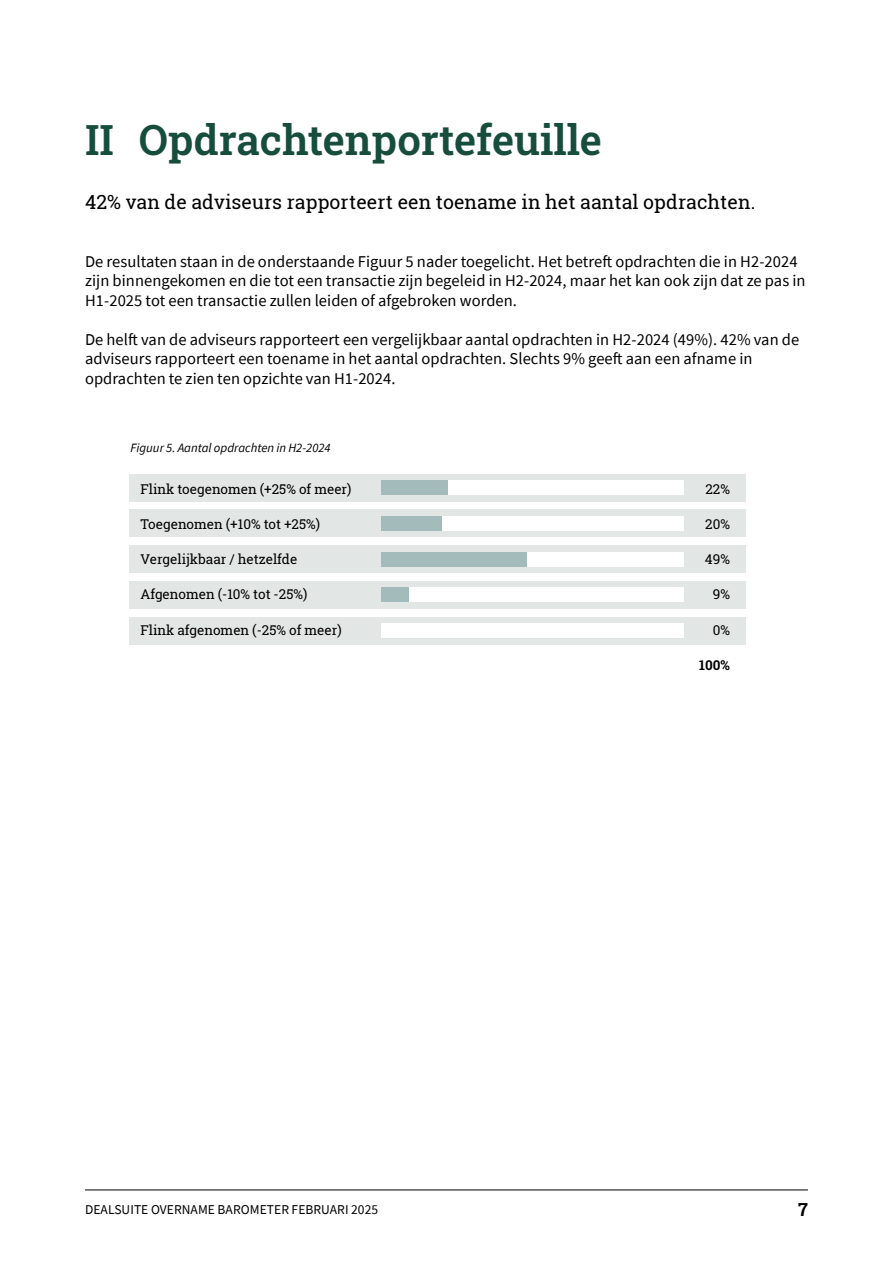
<style>
.page{position:relative;width:893px;height:1263px;background:#fff}
.page>*{position:absolute;margin:0;border:0;box-sizing:border-box;transform-origin:0 0}
.Kop_Helvetica{font:600 42px "Roboto Slab";color:#174d3d}
.Brood{font:19.5px "Roboto Slab";letter-spacing:.005em;color:#000}
.t1{font:700 18px "Roboto Slab";color:#000}
.OB-Brood{font:16.5px/19.5px "Source Sans Pro";letter-spacing:.005em;color:#000}
.Kader{font:13.5px "Roboto Slab";color:#000}
.t2{font:13.5px "Source Sans Pro";letter-spacing:.005em;color:#000}
.Kader-2{font:700 13.5px "Roboto Slab";color:#000}
.OB_bijschrift{font:italic 12.75px "Source Sans Pro";color:#000}
</style>
<div class="page">
<hr style="left:85px;top:1189px;width:723px;height:1px;background:#000">
<div style="left:129px;top:474px;width:617px;height:27px;background:#e2e6e5"></div>
<div style="left:129px;top:510px;width:617px;height:27px;background:#e2e6e5"></div>
<div style="left:129px;top:545px;width:617px;height:28px;background:#e2e6e5"></div>
<div style="left:129px;top:581px;width:617px;height:27px;background:#e2e6e5"></div>
<div style="left:129px;top:617px;width:617px;height:27px;background:#e2e6e5"></div>
<div style="left:381px;top:480px;width:303px;height:15px;background:#fff"></div>
<div style="left:381px;top:516px;width:303px;height:15px;background:#fff"></div>
<div style="left:381px;top:516px;width:61px;height:15px;background:#a4bbbb"></div>
<div style="left:381px;top:480px;width:67px;height:15px;background:#a4bbbb"></div>
<div style="left:381px;top:552px;width:303px;height:15px;background:#fff"></div>
<div style="left:381px;top:552px;width:145px;height:15px;background:#a4bbbb"></div>
<div style="left:381px;top:587px;width:303px;height:15px;background:#fff"></div>
<div style="left:381px;top:587px;width:27px;height:15px;background:#a4bbbb"></div>
<div style="left:381px;top:623px;width:303px;height:15px;background:#fff"></div>
<p class="Kop_Helvetica" style="left:85px;top:111px;width:518px">II Opdrachtenportefeuille</p>
<p class="Brood" style="left:85px;top:189px;width:672px">42% van de adviseurs rapporteert een toename in het aantal opdrachten.</p>
<p class="OB-Brood" style="left:85px;top:251px;width:722px">De resultaten staan in de onderstaande Figuur 5 nader toegelicht. Het betreft opdrachten die in H2-2024 zijn binnengekomen en die tot een transactie zijn begeleid in H2-2024, maar het kan ook zijn dat ze pas in<br>H1-2025 tot een transactie zullen leiden of afgebroken worden.</p>
<p class="OB-Brood" style="left:85px;top:329px;width:716px">De helft van de adviseurs rapporteert een vergelijkbaar aantal opdrachten in H2-2024 (49%). 42% van de adviseurs rapporteert een toename in het aantal opdrachten. Slechts 9% geeft aan een afname in opdrachten te zien ten opzichte van H1-2024.</p>
<p class="OB_bijschrift" style="left:130px;top:439px;width:202px">Figuur 5. Aantal opdrachten in H2-2024</p>
<p class="Kader" style="left:140px;top:479px;width:213px">Flink toegenomen (+25% of meer)</p>
<p class="Kader" style="left:705px;top:479px;width:26px">22%</p>
<p class="Kader" style="left:140px;top:515px;width:181px">Toegenomen (+10% tot +25%)</p>
<p class="Kader" style="left:705px;top:515px;width:26px">20%</p>
<p class="Kader" style="left:140px;top:550px;width:158px">Vergelijkbaar / hetzelfde</p>
<p class="Kader" style="left:705px;top:550px;width:27px">49%</p>
<p class="Kader" style="left:140px;top:585px;width:168px">Afgenomen (-10% tot -25%)</p>
<p class="Kader" style="left:713px;top:585px;width:19px">9%</p>
<p class="Kader" style="left:140px;top:620px;width:203px">Flink afgenomen (-25% of meer)</p>
<p class="Kader" style="left:713px;top:620px;width:19px">0%</p>
<p class="Kader-2" style="left:699px;top:656px;width:32px">100%</p>
<p class="t2" style="left:85px;top:1201px;width:295px">DEALSUITE OVERNAME BAROMETER FEBRUARI 2025</p>
<p class="t1" style="left:798px;top:1197px;width:11px">7</p>
</div>
